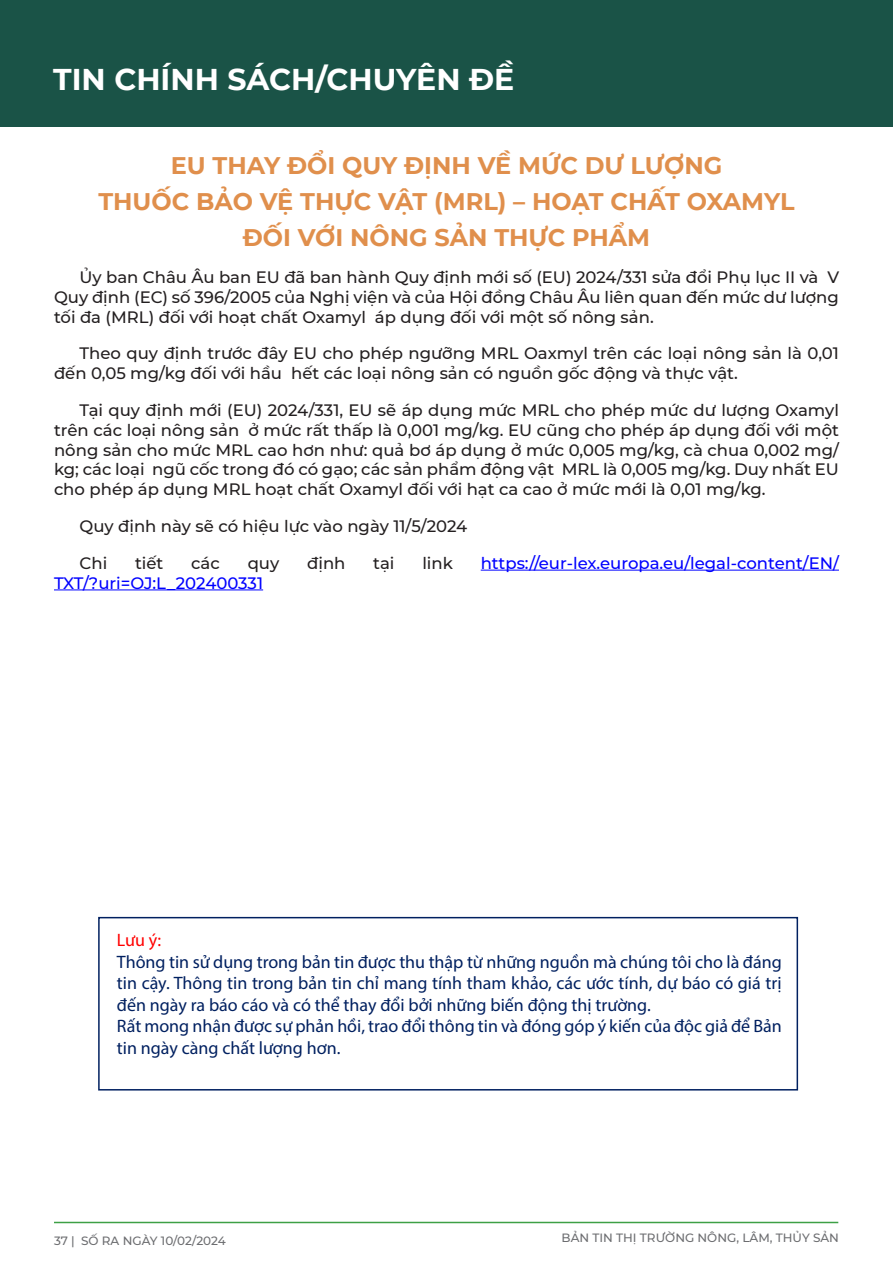
<style>
.page{position:relative;width:893px;height:1263px;background:#fff}
.page>*{position:absolute;margin:0;border:0;box-sizing:border-box;transform-origin:0 0}
.t1{font:700 30px "Montserrat";color:#fff}
.Heading_1_Heading_1{font:700 24px/36px "Montserrat";color:#e08f4c;text-align:center}
.t2{font:18px/21.6px "Myriad Pro";color:#002060;text-align:justify}
.t3{font:18px "Myriad Pro";color:#f00}
.Normal__Web__Char_Ch{font:500 16.5px/19.8px "Montserrat";color:#231f20;text-align:justify}
.Normal__Web__Char_Ch-2{font:500 16.5px "Montserrat";color:#00f}
.t4{font:500 12px "Montserrat";color:#6c6d70}
</style>
<div class="page">
<hr style="left:54px;top:1222px;width:784px;height:1px;background:#3da046">
<div style="left:0;top:0;width:893px;height:126px;background:#1a5347"></div>
<hr style="left:481px;top:570px;width:358px;height:1px;background:#00f">
<hr style="left:54px;top:589px;width:209px;height:1px;background:#00f">
<div style="left:98px;top:917px;width:700px;height:173px;border:2px solid #002060"></div>
<p class="t1" style="left:53px;top:58px;width:463px">TIN CHÍNH SÁCH/CHUYÊN ĐỀ</p>
<p class="Heading_1_Heading_1" style="left:98px;top:146px;width:698px">EU THAY ĐỔI QUY ĐỊNH VỀ MỨC DƯ LƯỢNG<br>THUỐC BẢO VỆ THỰC VẬT (MRL) – HOẠT CHẤT OXAMYL<br>ĐỐI VỚI NÔNG SẢN THỰC PHẨM</p>
<p class="Normal__Web__Char_Ch" style="left:54px;top:267px;width:787px;text-indent:26px">Ủy ban Châu Âu ban EU đã ban hành Quy định mới số (EU) 2024/331 sửa đổi Phụ lục II và V Quy định (EC) số 396/2005 của Nghị viện và của Hội đồng Châu Âu liên quan đến mức dư lượng tối đa (MRL) đối với hoạt chất Oxamyl áp dụng đối với một số nông sản.</p>
<p class="Normal__Web__Char_Ch" style="left:54px;top:343px;width:786px;text-indent:26px">Theo quy định trước đây EU cho phép ngưỡng MRL Oaxmyl trên các loại nông sản là 0,01 đến 0,05 mg/kg đối với hầu hết các loại nông sản có nguồn gốc động và thực vật.</p>
<p class="Normal__Web__Char_Ch" style="left:54px;top:400px;width:786px;text-indent:26px">Tại quy định mới (EU) 2024/331, EU sẽ áp dụng mức MRL cho phép mức dư lượng Oxamyl trên các loại nông sản ở mức rất thấp là 0,001 mg/kg. EU cũng cho phép áp dụng đối với một nông sản cho mức MRL cao hơn như: quả bơ áp dụng ở mức 0,005 mg/kg, cà chua 0,002 mg/ kg; các loại ngũ cốc trong đó có gạo; các sản phẩm động vật MRL là 0,005 mg/kg. Duy nhất EU cho phép áp dụng MRL hoạt chất Oxamyl đối với hạt ca cao ở mức mới là 0,01 mg/kg.</p>
<p class="Normal__Web__Char_Ch" style="left:80px;top:516px;width:389px">Quy định này sẽ có hiệu lực vào ngày 11/5/2024</p>
<p class="Normal__Web__Char_Ch" style="left:80px;top:552px;width:29px">Chi</p>
<p class="Normal__Web__Char_Ch" style="left:135px;top:552px;width:30px">tiết</p>
<p class="Normal__Web__Char_Ch" style="left:191px;top:552px;width:30px">các</p>
<p class="Normal__Web__Char_Ch" style="left:248px;top:552px;width:33px">quy</p>
<p class="Normal__Web__Char_Ch" style="left:307px;top:552px;width:40px">định</p>
<p class="Normal__Web__Char_Ch" style="left:373px;top:552px;width:23px">tại</p>
<p class="Normal__Web__Char_Ch" style="left:422px;top:552px;width:32px">link</p>
<p class="Normal__Web__Char_Ch-2" style="left:481px;top:551px;width:360px">https://eur-lex.europa.eu/legal-content/EN/</p>
<p class="Normal__Web__Char_Ch-2" style="left:54px;top:571px;width:211px">TXT/?uri=OJ:L_202400331</p>
<p class="t3" style="left:117px;top:929px;width:46px">Lưu ý:</p>
<p class="t2" style="left:117px;top:950px;width:666px">Thông tin sử dụng trong bản tin được thu thập từ những nguồn mà chúng tôi cho là đáng tin cậy. Thông tin trong bản tin chỉ mang tính tham khảo, các ước tính, dự báo có giá trị đến ngày ra báo cáo và có thể thay đổi bởi những biến động thị trường.</p>
<p class="t2" style="left:117px;top:1015px;width:666px">Rất mong nhận được sự phản hồi, trao đổi thông tin và đóng góp ý kiến của độc giả để Bản tin ngày càng chất lượng hơn.</p>
<p class="t4" style="left:54px;top:1232px;width:173px">37 | SỐ RA NGÀY 10/02/2024</p>
<p class="t4" style="left:562px;top:1230px;width:279px">BẢN TIN THỊ TRƯỜNG NÔNG, LÂM, THỦY SẢN</p>
</div>
